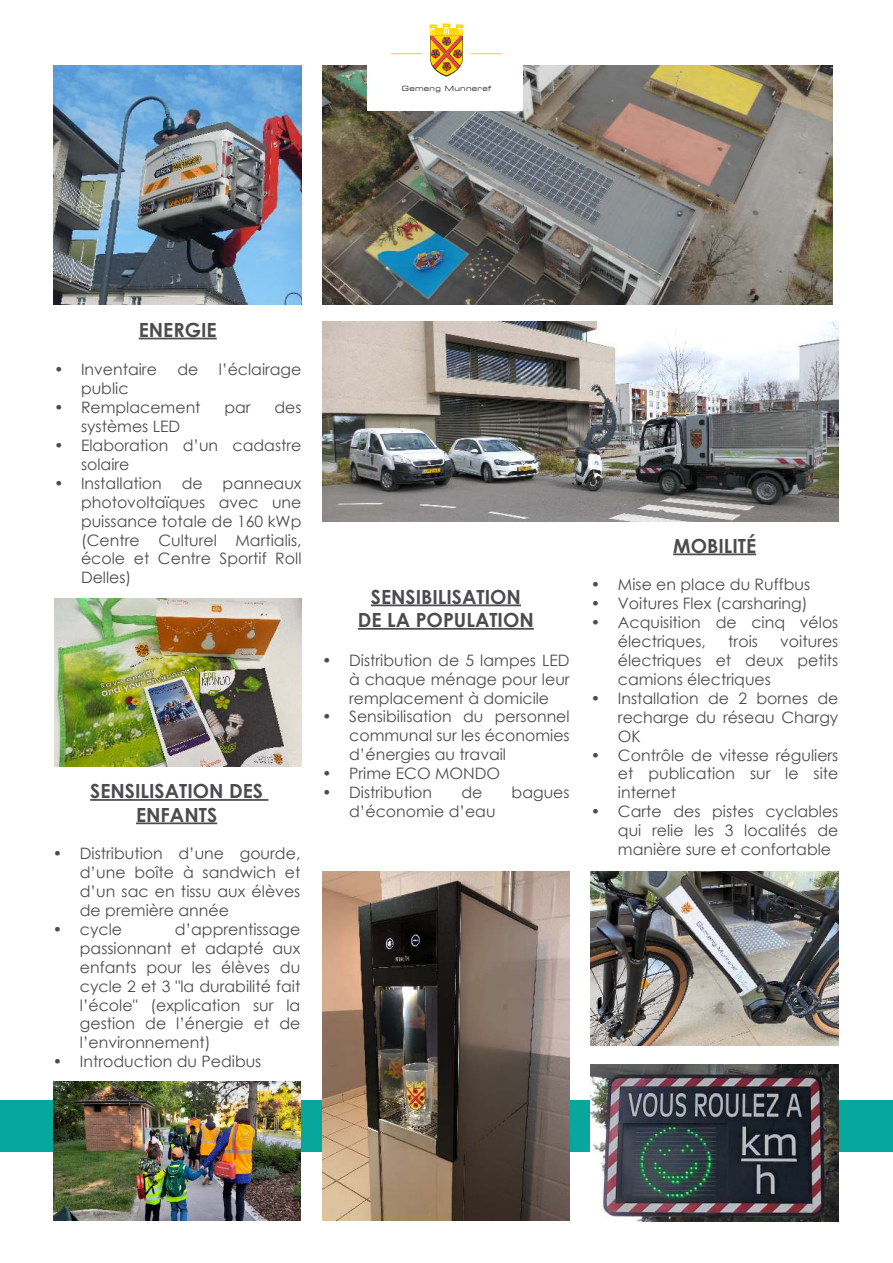
<style>
.page{position:relative;width:893px;height:1263px;background:#fff}
.page>*{position:absolute;margin:0;border:0;box-sizing:border-box;transform-origin:0 0}
.t1{font:700 19.5px/23.4px "Century Gothic";color:#4c4c4e;text-align:center}
.t2{font:15.75px/18.9px "Century Gothic";color:#4c4c4e;text-align:justify}
.t3{font:expanded 7.05px "Square 721 BT";letter-spacing:.05em;color:#221f1f}
</style>
<div class="page">
<div style="left:0;top:1101px;width:893px;height:51px;background:#07a79d"></div>
<img style="left:591px;top:871px;width:247px;height:175px">
<hr style="left:371px;top:604px;width:150px;height:2px;background:#4c4c4e">
<hr style="left:358px;top:628px;width:176px;height:2px;background:#4c4c4e">
<hr style="left:673px;top:553px;width:83px;height:2px;background:#4c4c4e">
<hr style="left:139px;top:338px;width:78px;height:1px;background:#4c4c4e">
<hr style="left:90px;top:799px;width:178px;height:2px;background:#4c4c4e">
<hr style="left:136px;top:822px;width:81px;height:2px;background:#4c4c4e">
<img style="left:53px;top:66px;width:248px;height:238px">
<img style="left:322px;top:66px;width:511px;height:238px">
<img style="left:53px;top:1082px;width:248px;height:138px">
<img style="left:54px;top:598px;width:247px;height:169px">
<img style="left:322px;top:321px;width:516px;height:201px">
<img style="left:322px;top:871px;width:248px;height:349px">
<img style="left:591px;top:1065px;width:247px;height:157px">
<div style="left:368px;top:45px;width:155px;height:66px;background:#fff"></div>
<hr style="left:391px;top:53px;width:31px;height:1px;background:#ffd600">
<hr style="left:471px;top:53px;width:31px;height:1px;background:#ffd600">
<svg style="left:430px;top:24px;width:33px;height:53px;background:#dda640"></svg>
<p class="t3" style="left:402px;top:86px;width:91px">Gemeng Munneref</p>
<p class="t1" style="left:139px;top:319px;width:79px">ENERGIE</p>
<p class="t2" style="left:54px;top:361px;width:104px">• Inventaire</p>
<p class="t2" style="left:177px;top:361px;width:23px">de</p>
<p class="t2" style="left:219px;top:361px;width:84px">l’éclairage</p>
<p class="t2" style="left:81px;top:380px;width:49px">public</p>
<p class="t2" style="left:54px;top:399px;width:148px">• Remplacement</p>
<p class="t2" style="left:224px;top:398px;width:28px">par</p>
<p class="t2" style="left:274px;top:398px;width:29px">des</p>
<p class="t2" style="left:81px;top:417px;width:101px">systèmes LED</p>
<p class="t2" style="left:81px;top:437px;width:222px;text-indent:-27px">• Elaboration d’un cadastre solaire</p>
<p class="t2" style="left:54px;top:475px;width:109px">• Installation</p>
<p class="t2" style="left:182px;top:475px;width:23px">de</p>
<p class="t2" style="left:81px;top:475px;width:222px;text-indent:142px">panneaux photovoltaïques avec une puissance totale de 160 kWp (Centre Culturel Martialis, école et Centre Sportif Roll Delles)</p>
<p class="t1" style="left:90px;top:780px;width:174px">SENSILISATION DES<br>ENFANTS</p>
<p class="t2" style="left:80px;top:845px;width:222px;text-indent:-27px">• Distribution d’une gourde, d’une boîte à sandwich et d’un sac en tissu aux élèves de première année</p>
<p class="t2" style="left:53px;top:921px;width:71px">• cycle</p>
<p class="t2" style="left:80px;top:919px;width:222px;text-indent:95px">d’apprentissage passionnant et adapté aux enfants pour les élèves du cycle 2 et 3 "la durabilité fait l’école" (explication sur la gestion de l’énergie et de l’environnement)</p>
<p class="t2" style="left:53px;top:1053px;width:210px">• Introduction du Pedibus</p>
<p class="t1" style="left:358px;top:586px;width:177px">SENSIBILISATION<br>DE LA POPULATION</p>
<p class="t2" style="left:349px;top:652px;width:222px;text-indent:-27px">• Distribution de 5 lampes LED à chaque ménage pour leur remplacement à domicile</p>
<p class="t2" style="left:349px;top:708px;width:222px;text-indent:-27px">• Sensibilisation du personnel communal sur les économies d’énergies au travail</p>
<p class="t2" style="left:322px;top:765px;width:180px">• Prime ECO MONDO</p>
<p class="t2" style="left:322px;top:784px;width:111px">• Distribution</p>
<p class="t2" style="left:461px;top:784px;width:23px">de</p>
<p class="t2" style="left:512px;top:784px;width:60px">bagues</p>
<p class="t2" style="left:349px;top:803px;width:148px">d’économie d’eau</p>
<p class="t1" style="left:673px;top:535px;width:85px">MOBILITÉ</p>
<p class="t2" style="left:591px;top:576px;width:221px">• Mise en place du Ruffbus</p>
<p class="t2" style="left:591px;top:595px;width:218px">• Voitures Flex (carsharing)</p>
<p class="t2" style="left:618px;top:614px;width:222px;text-indent:-27px">• Acquisition de cinq vélos électriques,</p>
<p class="t2" style="left:618px;top:632px;width:222px;text-indent:162px">voitures électriques et deux petits camions électriques</p>
<p class="t2" style="left:618px;top:690px;width:222px;text-indent:-27px">• Installation de 2 bornes de recharge du réseau Chargy OK</p>
<p class="t2" style="left:618px;top:746px;width:222px;text-indent:-27px">• Contrôle de vitesse réguliers et publication sur le site internet</p>
<p class="t2" style="left:618px;top:803px;width:222px;text-indent:-27px">• Carte des pistes cyclables qui relie les 3 localités de manière sure et confortable</p>
<p class="t2" style="left:728px;top:632px;width:31px">trois</p>
</div>
